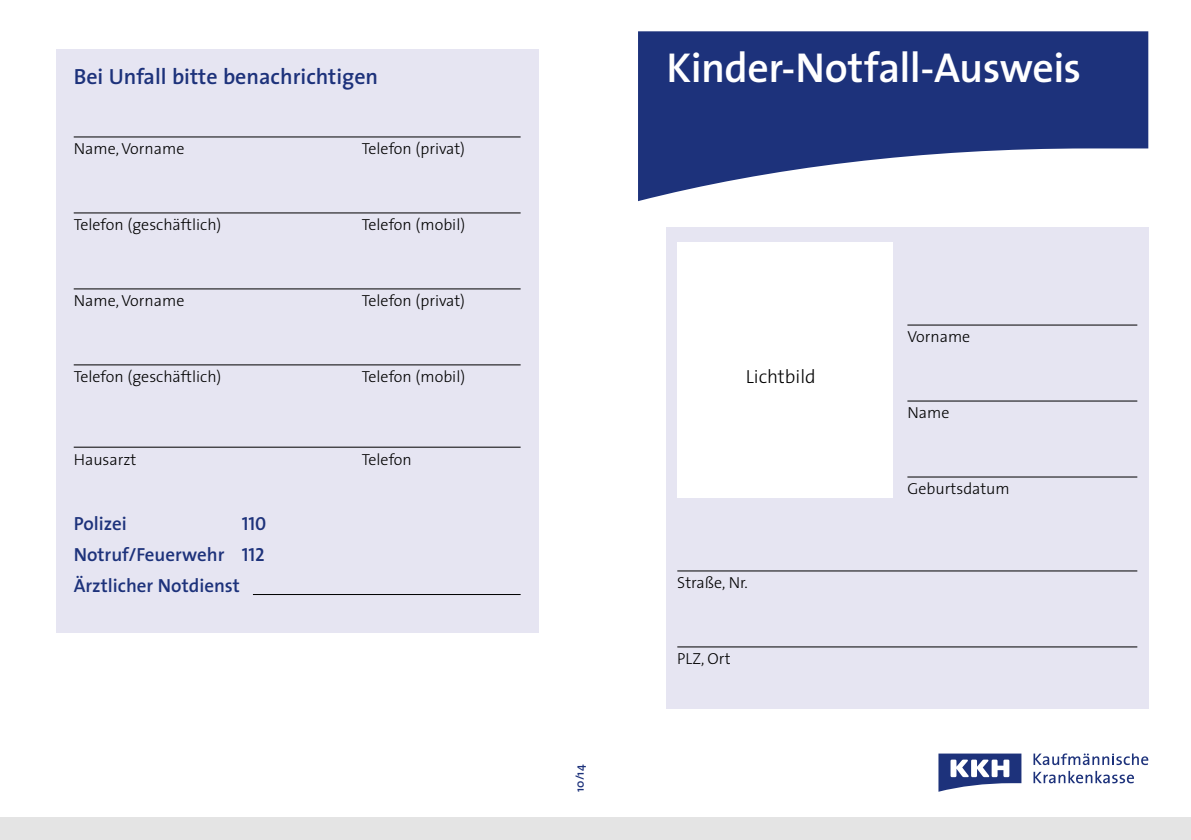
<style>
.page{position:relative;width:1191px;height:840px;background:#fff}
.page>*{position:absolute;margin:0;border:0;box-sizing:border-box;transform-origin:0 0}
.t1{font:600 42px "The Sans";letter-spacing:-.01em;color:#fff}
.t2{font:600 22px "The Sans";color:#1d327b}
.t3{font:600 19px/31.2px "The Sans";color:#1d327b}
.t4{font:300 19px "The Sans";color:#000}
.t5{font:19px "The Sans Semi Bold Caps";color:#1d327b}
.t6{font:300 16px "The Sans";color:#000}
.t7{font:600 12px "The Sans";color:#1d327b}
.s1{font-family:"The Sans Semi Bold Caps";font-weight:400}
</style>
<div class="page">
<div style="left:0;top:816px;width:612px;height:23px;background:#e4e4e4"></div>
<div style="left:666px;top:227px;width:482px;height:480px;background:#e6e5f2"></div>
<div style="left:677px;top:242px;width:216px;height:255px;background:#fff"></div>
<div style="left:595px;top:816px;width:596px;height:23px;background:#e4e4e4"></div>
<svg style="left:638px;top:31px;width:510px;height:170px;fill:#1d327b"></svg>
<svg style="left:938px;top:753px;width:83px;height:38px"></svg>
<svg style="left:1033px;top:770px;width:101px;height:12px"></svg>
<svg style="left:1033px;top:753px;width:115px;height:11px"></svg>
<hr style="left:907px;top:324px;width:230px;height:1px;background:#000">
<hr style="left:907px;top:400px;width:230px;height:1px;background:#000">
<hr style="left:907px;top:476px;width:230px;height:1px;background:#000">
<hr style="left:677px;top:570px;width:460px;height:1px;background:#000">
<hr style="left:677px;top:646px;width:460px;height:1px;background:#000">
<div style="left:57px;top:49px;width:482px;height:583px;background:#e6e5f2"></div>
<hr style="left:74px;top:136px;width:446px;height:1px;background:#000">
<hr style="left:74px;top:212px;width:446px;height:1px;background:#000">
<hr style="left:74px;top:288px;width:446px;height:1px;background:#000">
<hr style="left:74px;top:364px;width:446px;height:1px;background:#000">
<hr style="left:74px;top:446px;width:446px;height:1px;background:#000">
<hr style="left:253px;top:593px;width:267px;height:1px;background:#000">
<h2 class="t2" style="left:74px;top:58px;width:306px">Bei Unfall bitte benachrichtigen</h2>
<p class="t6" style="left:74px;top:136px;width:112px">Name, Vorname</p>
<p class="t6" style="left:362px;top:136px;width:105px">Telefon (privat)</p>
<p class="t6" style="left:74px;top:211px;width:149px">Telefon (geschäftlich)</p>
<p class="t6" style="left:362px;top:211px;width:105px">Telefon (mobil)</p>
<p class="t6" style="left:74px;top:287px;width:112px">Name, Vorname</p>
<p class="t6" style="left:362px;top:287px;width:105px">Telefon (privat)</p>
<p class="t6" style="left:74px;top:363px;width:149px">Telefon (geschäftlich)</p>
<p class="t6" style="left:362px;top:363px;width:105px">Telefon (mobil)</p>
<p class="t6" style="left:74px;top:445px;width:64px">Hausarzt</p>
<p class="t6" style="left:362px;top:445px;width:51px">Telefon</p>
<p class="t3" style="left:74px;top:507px;width:55px">Polizei</p>
<p class="t5" style="left:242px;top:507px;width:26px">110</p>
<p class="t3" style="left:74px;top:538px;width:192px">Notruf/Feuerwehr <span class="s1">112<br></span>Ärztlicher Notdienst</p>
<h1 class="t1" style="left:666px;top:32px;width:416px">Kinder-Notfall-Ausweis</h1>
<p class="t7" style="left:570px;top:791px;width:28px;rotate:-90deg">10/14</p>
<p class="t4" style="left:746px;top:361px;width:71px">Lichtbild</p>
<p class="t6" style="left:677px;top:569px;width:72px">Straße, Nr.</p>
<p class="t6" style="left:677px;top:645px;width:55px">PLZ, Ort</p>
<p class="t6" style="left:907px;top:323px;width:64px">Vorname</p>
<p class="t6" style="left:907px;top:399px;width:43px">Name</p>
<p class="t6" style="left:907px;top:475px;width:104px">Geburtsdatum</p>
</div>
